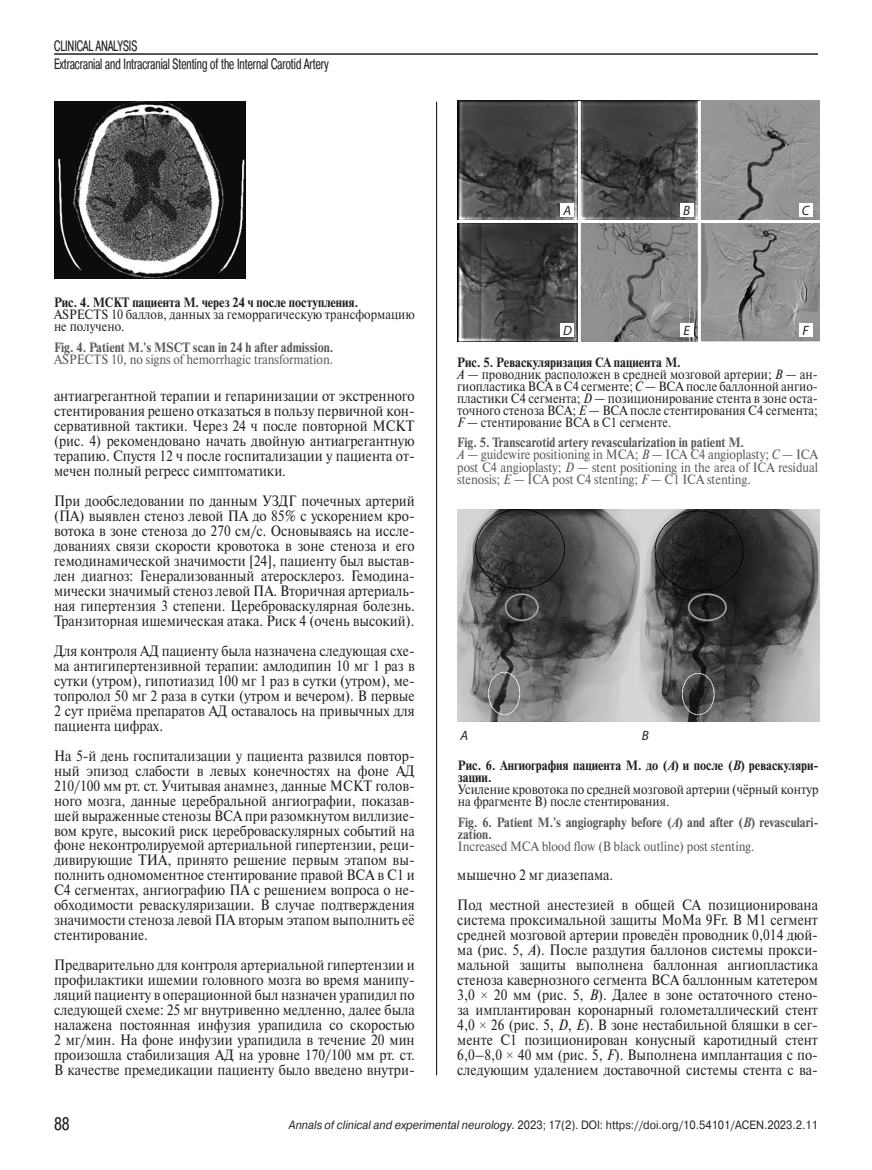
<style>
.page{position:relative;width:872px;height:1170px;background:#fff}
.page>*{position:absolute;margin:0;border:0;box-sizing:border-box;transform-origin:0 0}
.t1{font:18px "Pragmatica Cond C";color:#231f20}
.Основной_текст{font:15px/15px "Newton C";color:#231f20;text-align:justify;scale:.9 1}
.t2{font:15px/18px "Pragmatica Cond C";color:#231f20;scale:.8 1}
.Основной_текст-2{font:13.5px/12px "Newton C";color:#231f20;scale:.9 1}
.Основной_текст-3{font:13.5px/12px "Newton C";color:#57585a;text-align:justify;scale:.9 1}
.Основной_текст-4{font:700 13.5px/12px "Newton C";color:#57585a;scale:.9 1}
.Основной_текст-5{font:700 13.5px/12px "Newton C";color:#231f20;scale:.9 1}
.текст_в_табл{font:italic 13.5px "Myriad Pro";color:#231f20}
.t3{font:12px "Pragmatica";color:#231f20;scale:.9 1}
.s1{font-style:italic}
.s2{font-family:"Times New Roman"}
</style>
<div class="page">
<hr style="left:436px;top:102px;width:1px;height:972px;background:#231f20">
<hr style="left:54px;top:53px;width:764px;height:2px;background:#231f20">
<img style="left:457px;top:101px;width:362px;height:241px">
<img style="left:54px;top:102px;width:191px;height:177px">
<div style="left:560px;top:203px;width:14px;height:14px;background:#fff"></div>
<div style="left:560px;top:323px;width:14px;height:14px;background:#fff"></div>
<div style="left:679px;top:203px;width:14px;height:14px;background:#fff"></div>
<div style="left:679px;top:323px;width:14px;height:14px;background:#fff"></div>
<div style="left:798px;top:203px;width:14px;height:14px;background:#fff"></div>
<div style="left:798px;top:323px;width:14px;height:14px;background:#fff"></div>
<hr style="left:578px;top:101px;width:3px;height:246px;background:#fff">
<hr style="left:698px;top:101px;width:3px;height:246px;background:#fff">
<hr style="left:451px;top:220px;width:374px;height:3px;background:#fff">
<img style="left:458px;top:510px;width:361px;height:211px">
<div style="left:505px;top:593px;width:33px;height:28px;border:2px solid #a8a9ad;border-radius:50%"></div>
<div style="left:688px;top:593px;width:39px;height:28px;border:2px solid #a8a9ad;border-radius:50%"></div>
<p class="t2" style="left:54px;top:36px;width:345px">CLINICAL ANALYSIS<br>Extracranial and Intracranial Stenting of the Internal Carotid Artery</p>
<p class="Основной_текст-5" style="left:54px;top:296px;width:339px">Рис. 4. МСКТ пациента М. через 24 ч после поступления.</p>
<p class="Основной_текст-2" style="left:54px;top:308px;width:402px">ASPECTS 10 баллов, данных за геморрагическую трансформацию не получено.</p>
<p class="Основной_текст-4" style="left:54px;top:341px;width:312px">Fig. 4. Patient M.'s MSCT scan in 24 h after admission.</p>
<p class="Основной_текст-3" style="left:54px;top:353px;width:312px">ASPECTS 10, no signs of hemorrhagic transformation.</p>
<p class="Основной_текст" style="left:54px;top:388px;width:402px">антиагрегантной терапии и гепаринизации от экстренного стентирования решено отказаться в пользу первичной кон&shy;сервативной тактики. Через 24 ч после повторной МСКТ (рис. 4) рекомендовано начать двойную антиагрегантную терапию. Спустя 12 ч после госпитализации у пациента от&shy;мечен полный регресс симптоматики.</p>
<p class="Основной_текст" style="left:54px;top:493px;width:402px">При дообследовании по данным УЗДГ почечных артерий (ПА) выявлен стеноз левой ПА до 85% с ускорением кро&shy;вотока в зоне стеноза до 270 см/с. Основываясь на иссле&shy;дованиях связи скорости кровотока в зоне стеноза и его гемодинамической значимости [24], пациенту был выстав&shy;лен диагноз: Генерализованный атеросклероз. Гемодина&shy;мически значимый стеноз левой ПА. Вторичная артериаль&shy;ная гипертензия 3 степени. Цереброваскулярная болезнь.<br>Транзиторная ишемическая атака. Риск 4 (очень высокий).</p>
<p class="Основной_текст" style="left:54px;top:643px;width:402px">Для контроля АД пациенту была назначена следующая схе&shy;ма антигипертензивной терапии: амлодипин 10 мг 1 раз в сутки (утром), гипотиазид 100 мг 1 раз в сутки (утром), ме&shy;топролол 50 мг 2 раза в сутки (утром и вечером). В первые 2 сут приёма препаратов АД оставалось на привычных для пациента цифрах.</p>
<p class="Основной_текст" style="left:54px;top:748px;width:402px">На 5-й день госпитализации у пациента развился повтор&shy;ный эпизод слабости в левых конечностях на фоне АД 210/100 мм рт. ст. Учитывая анамнез, данные МСКТ голов&shy;ного мозга, данные церебральной ангиографии, показав&shy;шей выраженные стенозы ВСА при разомкнутом виллизие&shy;вом круге, высокий риск цереброваскулярных событий на фоне неконтролируемой артериальной гипертензии, реци&shy;дивирующие ТИА, принято решение первым этапом вы&shy;полнить одномоментное стентирование правой ВСА в С1 и С4 сегментах, ангиографию ПА с решением вопроса о не&shy;обходимости реваскуляризации. В случае подтверждения значимости стеноза левой ПА вторым этапом выполнить её стентирование.</p>
<p class="Основной_текст" style="left:54px;top:957px;width:402px">Предварительно для контроля артериальной гипертензии и профилактики ишемии головного мозга во время манипу&shy;ляций пациенту в операционной был назначен урапидил по следующей схеме: 25 мг внутривенно медленно, далее была налажена постоянная инфузия урапидила со скоростью 2 мг/мин. На фоне инфузии урапидила в течение 20 мин произошла стабилизация АД на уровне 170/100 мм рт. ст.<br>В качестве премедикации пациенту было введено внутри-</p>
<p class="текст_в_табл" style="left:563px;top:202px;width:9px">A</p>
<p class="текст_в_табл" style="left:563px;top:322px;width:10px">D</p>
<p class="текст_в_табл" style="left:683px;top:202px;width:9px">B</p>
<p class="текст_в_табл" style="left:683px;top:322px;width:8px">E</p>
<p class="текст_в_табл" style="left:802px;top:202px;width:9px">C</p>
<p class="текст_в_табл" style="left:802px;top:322px;width:8px">F</p>
<p class="Основной_текст-5" style="left:457px;top:356px;width:250px">Рис. 5. Реваскуляризация СА пациента М.</p>
<p class="Основной_текст-2" style="left:457px;top:368px;width:402px;text-align:justify"><span class="s1">А</span> — проводник расположен в средней мозговой артерии; <span class="s1">В</span> — ан&shy;гиопластика ВСА в С4 сегменте; <span class="s1">С</span> — ВСА после баллонной ангио&shy;пластики С4 сегмента; <span class="s1">D</span> — позиционирование стента в зоне оста&shy;точного стеноза ВСА; <span class="s1">Е</span> — ВСА после стентирования С4 сегмента; <span class="s1">F</span> — стентирование ВСА в С1 сегменте.</p>
<p class="Основной_текст-4" style="left:457px;top:437px;width:320px">Fig. 5. Transcarotid artery revascularization in patient M.</p>
<p class="Основной_текст-3" style="left:457px;top:449px;width:402px"><span class="s1">А</span> — guidewire positioning in MCA; <span class="s1">В</span> — ICA C4 angioplasty; <span class="s1">С</span> — ICA post C4 angioplasty; <span class="s1">D</span> — stent positioning in the area of ICA residual stenosis; <span class="s1">Е</span> — ICA post C4 stenting; <span class="s1">F</span> — С1 ICA stenting.</p>
<p class="текст_в_табл" style="left:460px;top:727px;width:9px">A</p>
<p class="текст_в_табл" style="left:641px;top:727px;width:9px">B</p>
<p class="Основной_текст-5" style="left:458px;top:759px;width:402px">Рис. 6. Ангиография пациента М. до (<span class="s1">А</span>) и после (<span class="s1">В</span>) реваскуляри&shy;зации.</p>
<p class="Основной_текст-2" style="left:458px;top:783px;width:402px">Усиление кровотока по средней мозговой артерии (чёрный контур на фрагменте В) после стентирования.</p>
<p class="Основной_текст-4" style="left:458px;top:815px;width:402px">Fig. 6. Patient M.'s angiography before (<span class="s1">А</span>) and after (<span class="s1">В</span>) revasculari&shy;zation.</p>
<p class="Основной_текст-3" style="left:458px;top:840px;width:331px">Increased MCA blood flow (В black outline) post stenting.</p>
<p class="Основной_текст" style="left:457px;top:867px;width:175px">мышечно 2 мг диазепама.</p>
<p class="Основной_текст" style="left:457px;top:897px;width:402px">Под местной анестезией в общей СА позиционирована система проксимальной защиты МоМа 9Fr. В М1 сегмент средней мозговой артерии проведён проводник 0,014 дюй&shy;ма (рис. 5, <span class="s1">А</span>). После раздутия баллонов системы прокси&shy;мальной защиты выполнена баллонная ангиопластика стеноза кавернозного сегмента ВСА баллонным катетером 3,0 <span class="s2">×</span> 20 мм (рис. 5, <span class="s1">B</span>). Далее в зоне остаточного стено&shy;за имплантирован коронарный голометаллический стент 4,0 <span class="s2">×</span> 26 (рис. 5, <span class="s1">D</span>, <span class="s1">E</span>). В зоне нестабильной бляшки в сег&shy;менте С1 позиционирован конусный каротидный стент 6,0–8,0 <span class="s2">×</span> 40 мм (рис. 5, <span class="s1">F</span>). Выполнена имплантация с по&shy;следующим удалением доставочной системы стента с ва-</p>
<p class="t1" style="left:54px;top:1113px;width:17px">88</p>
<p class="t3" style="left:289px;top:1117px;width:589px"><span class="s1">Annals of clinical and experimental neurology.</span> 2023; 17(2). DOI: https://doi.org/10.54101/ACEN.2023.2.11</p>
</div>
